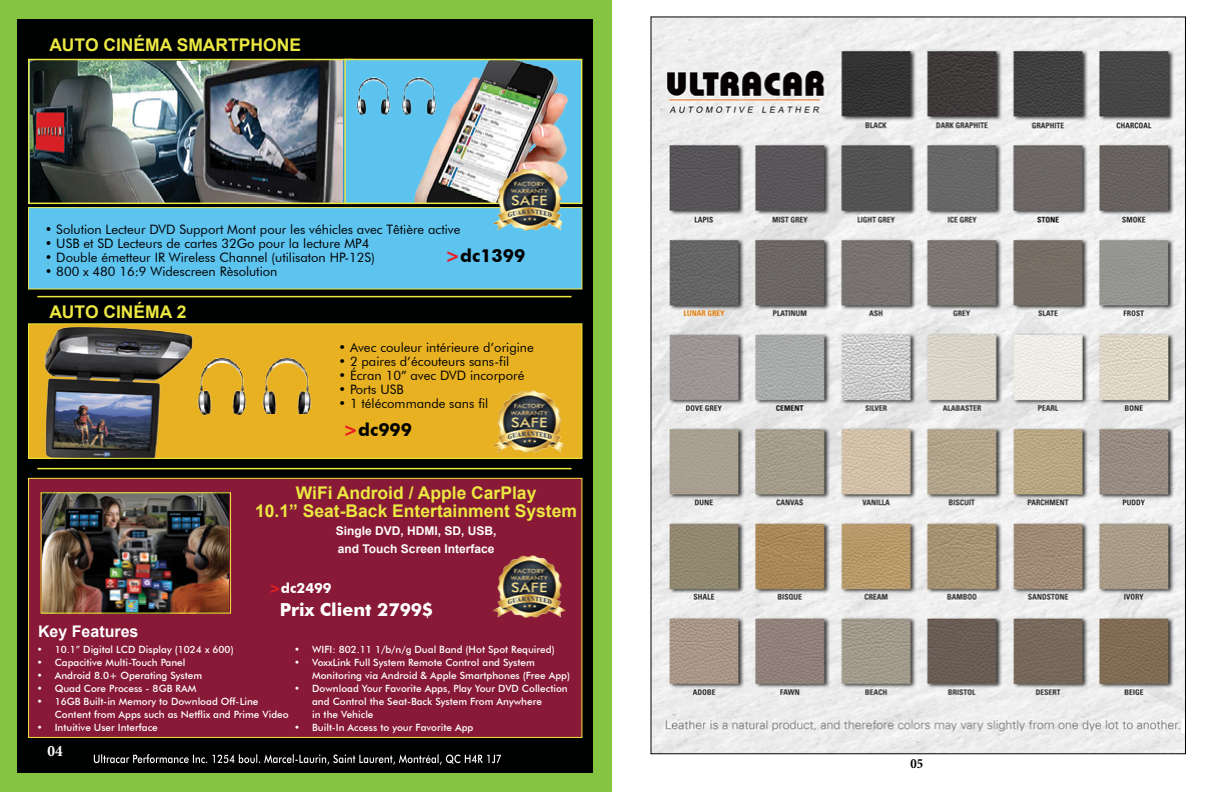
<style>
.page{position:relative;width:1224px;height:792px;background:#fff}
.page>*{position:absolute;margin:0;border:0;box-sizing:border-box;transform-origin:0 0}
.t1{font:700 18px "Futura BT";color:#fff}
.t2{font:700 18px "Futura BT";color:#000101}
.t3{font:700 17.5px/18px "Arial";color:#ebe842;text-align:center}
.t4{font:700 16px "Arial";color:#fff}
.t5{font:700 condensed 16px "Minion Pro";color:#fff}
.t6{font:700 14px "Futura BT";color:#fff}
.t7{font:700 condensed 14px "Minion Pro";color:#000101}
.t8{font:13px "Futura BT";color:#000101}
.t9{font:700 12px/18px "Arial";color:#fff}
.t10{font:500 10px/13px "Futura BT";color:#fff}
.s1{color:#ed1d24}
</style>
<div class="page">
<svg style="left:650px;top:16px;width:536px;height:739px"></svg>
<div style="left:0;top:0;width:611px;height:791px;background:#85c441"></div>
<div style="left:17px;top:19px;width:576px;height:754px;background:#000101"></div>
<hr style="left:37px;top:468px;width:535px;height:1px;background:#ebe83e">
<svg style="left:94px;top:754px;width:407px;height:11px"></svg>
<img style="left:31px;top:62px;width:312px;height:139px">
<div style="left:28px;top:59px;width:325px;height:145px;border:2px solid #ebe842"></div>
<div style="left:345px;top:60px;width:237px;height:143px;background:#5cc3ef"></div>
<img style="left:414px;top:62px;width:155px;height:139px">
<div style="left:344px;top:59px;width:238px;height:145px;border:2px solid #ebe845"></div>
<img style="left:356px;top:77px;width:35px;height:38px">
<img style="left:401px;top:75px;width:37px;height:43px">
<hr style="left:37px;top:296px;width:535px;height:1px;background:#ebe83e">
<div style="left:29px;top:324px;width:553px;height:134px;background:#e8b121"></div>
<img style="left:44px;top:326px;width:149px;height:131px">
<div style="left:28px;top:323px;width:554px;height:136px;border:1px solid #ebe83b"></div>
<img style="left:191px;top:354px;width:56px;height:68px">
<img style="left:262px;top:358px;width:50px;height:55px">
<div style="left:29px;top:208px;width:553px;height:81px;background:#5dc3ef"></div>
<div style="left:28px;top:207px;width:554px;height:83px;border:1px solid #ebe845"></div>
<div style="left:29px;top:478px;width:553px;height:259px;background:#881937"></div>
<div style="left:28px;top:478px;width:554px;height:260px;border:1px solid #ebe83b"></div>
<img style="left:43px;top:494px;width:186px;height:118px">
<div style="left:41px;top:492px;width:190px;height:122px;border:1px solid #ebe83b"></div>
<img style="left:493px;top:555px;width:73px;height:63px">
<img style="left:491px;top:164px;width:70px;height:67px">
<img style="left:493px;top:390px;width:73px;height:63px">
<h2 class="t3" style="left:49px;top:36px;width:253px">AUTO CINÉMA SMARTPHONE</h2>
<h3 class="t8" style="left:45px;top:222px;width:417px">• Solution Lecteur DVD Support Mont pour les véhicles avec Têtière active</h3>
<h3 class="t8" style="left:45px;top:236px;width:326px">• USB et SD Lecteurs de cartes 32Go pour la lecture MP4</h3>
<h3 class="t8" style="left:45px;top:250px;width:332px">• Double émetteur IR Wireless Channel (utilisaton HP-12S)</h3>
<h3 class="t8" style="left:45px;top:264px;width:234px">• 800 x 480 16:9 Widescreen Rèsolution</h3>
<h1 class="t2" style="left:445px;top:245px;width:82px"><span class="s1">&gt;</span>dc1399</h1>
<h2 class="t3" style="left:49px;top:303px;width:139px">AUTO CINÉMA 2</h2>
<h3 class="t8" style="left:339px;top:339px;width:197px">• Avec couleur intérieure d’origine</h3>
<h3 class="t8" style="left:339px;top:353px;width:172px">• 2 paires d’écouteurs sans-fil</h3>
<h3 class="t8" style="left:339px;top:367px;width:187px">• Écran 10” avec DVD incorporé</h3>
<h3 class="t8" style="left:339px;top:381px;width:67px">• Ports USB</h3>
<h3 class="t8" style="left:339px;top:395px;width:151px">• 1 télécommande sans fil</h3>
<h1 class="t2" style="left:343px;top:419px;width:70px"><span class="s1">&gt;</span>dc999</h1>
<h2 class="t3" style="left:255px;top:484px;width:323px">WiFi Android / Apple CarPlay<br>10.1” Seat-Back Entertainment System</h2>
<p class="t9" style="left:336px;top:522px;width:162px">Single DVD, HDMI, SD, USB, and Touch Screen Interface</p>
<h3 class="t6" style="left:269px;top:579px;width:64px"><span class="s1">&gt;</span>dc2499</h3>
<h1 class="t1" style="left:280px;top:599px;width:155px">Prix Client 2799$</h1>
<h3 class="t4" style="left:38px;top:620px;width:102px">Key Features</h3>
<p class="t10" style="left:37px;top:643px;width:199px">• 10.1” Digital LCD Display (1024 x 600)</p>
<p class="t10" style="left:37px;top:656px;width:150px">• Capacitive Multi-Touch Panel</p>
<p class="t10" style="left:37px;top:669px;width:167px">• Android 8.0+ Operating System</p>
<p class="t10" style="left:37px;top:682px;width:161px">• Quad Core Process - 8GB RAM</p>
<p class="t10" style="left:55px;top:695px;width:235px;text-indent:-18px">• 16GB Built-in Memory to Download Off-Line<br>Content from Apps such as Netflix and Prime Video</p>
<p class="t10" style="left:37px;top:721px;width:123px">• Intuitive User Interface</p>
<p class="t10" style="left:294px;top:643px;width:262px">• WIFI: 802.11 1/b/n/g Dual Band (Hot Spot Required)</p>
<p class="t10" style="left:312px;top:656px;width:259px;text-indent:-18px">• VoxxLink Full System Remote Control and System<br>Monitoring via Android &amp; Apple Smartphones (Free App)</p>
<p class="t10" style="left:312px;top:682px;width:257px;text-indent:-18px">• Download Your Favorite Apps, Play Your DVD Collection and Control the Seat-Back System From Anywhere<br>in the Vehicle</p>
<p class="t10" style="left:294px;top:721px;width:181px">• Built-In Access to your Favorite App</p>
<h3 class="t5" style="left:47px;top:740px;width:17px">04</h3>
<h3 class="t7" style="left:910px;top:754px;width:14px">05</h3>
</div>
